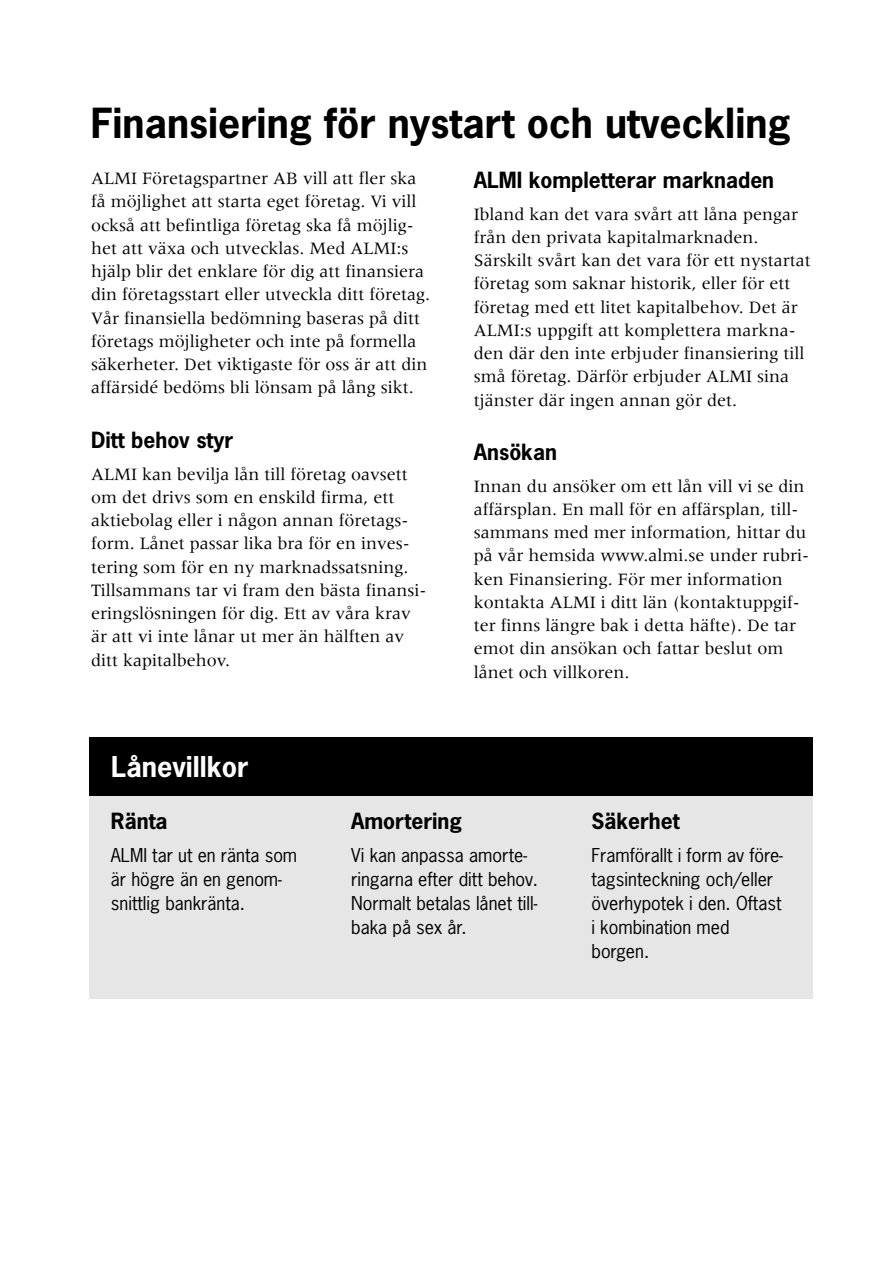
<style>
.page{position:relative;width:893px;height:1263px;background:#fff}
.page>*{position:absolute;margin:0;border:0;box-sizing:border-box;transform-origin:0 0}
.t1{font:700 39px "News Gothic";color:#000}
.t2{font:700 27px "News Gothic";color:#fff}
.t3{font:700 21px "News Gothic";color:#000}
.t4{font:18px/23.2px "Meridien";color:#000}
.t5{font:18px/24px "News Gothic";color:#000}
</style>
<div class="page">
<div style="left:89px;top:766px;width:723px;height:233px;background:#e6e6e6"></div>
<div style="left:89px;top:737px;width:723px;height:58px;background:#000"></div>
<h1 class="t1" style="left:91px;top:108px;width:701px">Finansiering för nystart och utveckling</h1>
<p class="t4" style="left:91px;top:168px;width:340px">ALMI Företagspartner AB vill att fler ska få möjlighet att starta eget företag. Vi vill också att befintliga företag ska få möjlig&shy;het att växa och utvecklas. Med ALMI:s hjälp blir det enklare för dig att finansiera din företagsstart eller utveckla ditt företag.<br>Vår finansiella bedömning baseras på ditt företags möjligheter och inte på formella säkerheter. Det viktigaste för oss är att din affärsidé bedöms bli lönsam på lång sikt.</p>
<p class="t3" style="left:91px;top:432px;width:144px">Ditt behov styr</p>
<p class="t4" style="left:91px;top:464px;width:337px">ALMI kan bevilja lån till företag oavsett om det drivs som en enskild firma, ett aktiebolag eller i någon annan företags&shy;form. Lånet passar lika bra för en inves&shy;tering som för en ny marknadssatsning.<br>Tillsammans tar vi fram den bästa finansi&shy;eringslösningen för dig. Ett av våra krav är att vi inte lånar ut mer än hälften av ditt kapitalbehov.</p>
<p class="t3" style="left:474px;top:171px;width:302px">ALMI kompletterar marknaden</p>
<p class="t4" style="left:474px;top:204px;width:338px">Ibland kan det vara svårt att låna pengar från den privata kapitalmarknaden.<br>Särskilt svårt kan det vara för ett nystartat företag som saknar historik, eller för ett företag med ett litet kapitalbehov. Det är ALMI:s uppgift att komplettera markna&shy;den där den inte erbjuder finansiering till små företag. Därför erbjuder ALMI sina tjänster där ingen annan gör det.</p>
<p class="t3" style="left:474px;top:444px;width:84px">Ansökan</p>
<p class="t4" style="left:474px;top:476px;width:336px">Innan du ansöker om ett lån vill vi se din affärsplan. En mall för en affärsplan, till&shy;sammans med mer information, hittar du på vår hemsida www.almi.se under rubri&shy;ken Finansiering. För mer information kontakta ALMI i ditt län (kontaktuppgif&shy;ter finns längre bak i detta häfte). De tar emot din ansökan och fattar beslut om lånet och villkoren.</p>
<h2 class="t2" style="left:111px;top:756px;width:139px">Lånevillkor</h2>
<p class="t3" style="left:111px;top:813px;width:58px">Ränta</p>
<p class="t5" style="left:111px;top:845px;width:188px">ALMI tar ut en ränta som är högre än en genom&shy;snittlig bankränta.</p>
<p class="t3" style="left:351px;top:813px;width:112px">Amortering</p>
<p class="t5" style="left:351px;top:845px;width:188px">Vi kan anpassa amorte&shy;ringarna efter ditt behov.<br>Normalt betalas lånet till&shy;baka på sex år.</p>
<p class="t3" style="left:591px;top:813px;width:90px">Säkerhet</p>
<p class="t5" style="left:591px;top:845px;width:193px">Framförallt i form av före&shy;tagsinteckning och/eller överhypotek i den. Oftast i kombination med borgen.</p>
</div>
